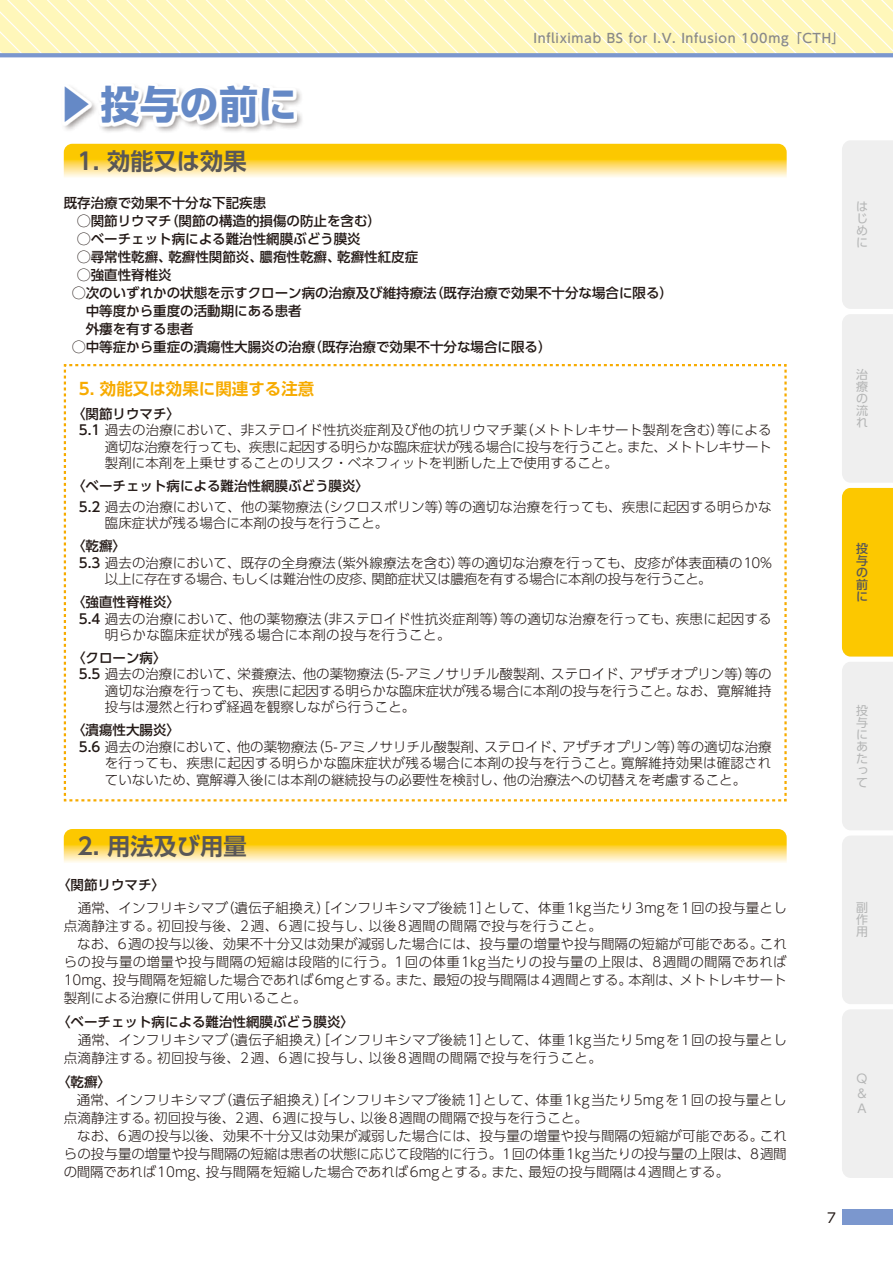
<style>
.page{position:relative;width:893px;height:1263px;background:#fff}
.page>*{position:absolute;margin:0;border:0;box-sizing:border-box;transform-origin:0 0}
.t1{font:700 39px "UD Shin Go Pro";letter-spacing:.015em;color:#6589c6}
.t2{font:700 23.25px "UD Shin Go Pro De";color:#595757}
.t3{font:700 16.5px "UD Shin Go Pro De";color:#f7ab00}
.t4{font:300 13.5px/18px "UD Shin Go Pro";color:#221815}
.t5{font:500 13.5px/18px "UD Shin Go Pro";color:#221815}
.t6{font:300 13.5px/18px "UD Shin Go Pro";letter-spacing:.02em;color:#221815}
.t7{font:300 13.5px "UD Shin Go Pro";letter-spacing:-.025em;color:#221815}
.t8{font:300 13.5px "UD Shin Go Pro";letter-spacing:-.03em;color:#221815}
.t9{font:300 13.5px "UD Shin Go Pro";letter-spacing:.025em;color:#221815}
.t10{font:13.5px "UD Shin Go Pro";color:#221815}
.t11{font:500 12.75px "UD Shin Go Pro";letter-spacing:.05em;color:#898989}
.t12{font:12px/12px "UD Shin Go Pro";color:#b5b6b6;text-align:justify}
.t13{font:500 12px/12px "UD Shin Go Pro";color:#595757;text-align:justify}
.s1{font-weight:500}
</style>
<div class="page">
<div style="left:842px;top:1209px;width:51px;height:16px;background:#7b97ce"></div>
<div style="left:842px;top:662px;width:51px;height:516px;background:#efefef"></div>
<svg style="left:0;top:0;width:893px;height:53px;background:#fff7bf"></svg>
<svg style="left:0;top:53px;width:893px;height:4px;background:#7f9acd"></svg>
<svg style="left:64px;top:829px;width:723px;height:34px;background:#fdd74d"></svg>
<div style="left:61px;top:82px;width:244px;height:52px;background:#221815;opacity:.5"></div>
<div style="left:62px;top:83px;width:235px;height:44px;background:#fff"></div>
<svg style="left:842px;top:140px;width:51px;height:516px"></svg>
<svg style="left:63px;top:364px;width:724px;height:438px"></svg>
<svg style="left:64px;top:144px;width:723px;height:33px;background:#fdd64a"></svg>
<h1 class="t1" style="left:56px;top:73px;width:243px">▶投与の前に</h1>
<h2 class="t2" style="left:77px;top:142px;width:171px">1. 効能又は効果</h2>
<p class="t11" style="left:534px;top:28px;width:312px">Infliximab BS for I.V. Infusion 100mg「CTH」</p>
<p class="t5" style="left:64px;top:193px;width:356px">既存治療で効果不十分な下記疾患<br>　◯関節リウマチ（関節の構造的損傷の防止を含む）<br>　◯ベーチェット病による難治性網膜ぶどう膜炎<br>　◯尋常性乾癬、乾癬性関節炎、膿疱性乾癬、乾癬性紅皮症　◯強直性脊椎炎</p>
<p class="t5" style="left:72px;top:283px;width:602px">◯次のいずれかの状態を示すクローン病の治療及び維持療法（既存治療で効果不十分な場合に限る）　中等度から重度の活動期にある患者<br>　外瘻を有する患者<br>◯中等症から重症の潰瘍性大腸炎の治療（既存治療で効果不十分な場合に限る）</p>
<p class="t3" style="left:79px;top:375px;width:237px">5. 効能又は効果に関連する注意</p>
<p class="t5" style="left:72px;top:404px;width:110px">〈関節リウマチ〉</p>
<p class="t4" style="left:79px;top:420px;width:694px"><span class="s1">5.1</span> 過去の治療において、非ステロイド性抗炎症剤及び他の抗リウマチ薬（メトトレキサート製剤を含む）等による</p>
<p class="t7" style="left:105px;top:436px;width:668px">適切な治療を行っても、疾患に起因する明らかな臨床症状が残る場合に投与を行うこと。また、メトトレキサート</p>
<p class="t4" style="left:105px;top:453px;width:515px">製剤に本剤を上乗せすることのリスク・ベネフィットを判断した上で使用すること。</p>
<p class="t4" style="left:79px;top:475px;width:694px;line-height:20.7px;text-indent:-7px"><span class="s1">〈ベーチェット病による難治性網膜ぶどう膜炎〉<br>5.2</span> 過去の治療において、他の薬物療法（シクロスポリン等）等の適切な治療を行っても、疾患に起因する明らかな</p>
<p class="t4" style="left:105px;top:514px;width:285px">臨床症状が残る場合に本剤の投与を行うこと。</p>
<p class="t5" style="left:72px;top:537px;width:55px">〈乾癬〉</p>
<p class="t4" style="left:79px;top:553px;width:695px"><span class="s1">5.3</span> 過去の治療において、既存の全身療法（紫外線療法を含む）等の適切な治療を行っても、皮疹が体表面積の10%</p>
<p class="t8" style="left:105px;top:568px;width:608px">以上に存在する場合、もしくは難治性の皮疹、関節症状又は膿疱を有する場合に本剤の投与を行うこと。</p>
<p class="t5" style="left:72px;top:592px;width:110px">〈強直性脊椎炎〉</p>
<p class="t4" style="left:79px;top:609px;width:694px"><span class="s1">5.4</span> 過去の治療において、他の薬物療法（非ステロイド性抗炎症剤等）等の適切な治療を行っても、疾患に起因する</p>
<p class="t9" style="left:105px;top:624px;width:347px">明らかな臨床症状が残る場合に本剤の投与を行うこと。</p>
<p class="t5" style="left:72px;top:648px;width:96px">〈クローン病〉</p>
<p class="t4" style="left:79px;top:665px;width:694px"><span class="s1">5.5</span> 過去の治療において、栄養療法、他の薬物療法（5-アミノサリチル酸製剤、ステロイド、アザチオプリン等）等の</p>
<p class="t4" style="left:105px;top:681px;width:668px">適切な治療を行っても、疾患に起因する明らかな臨床症状が残る場合に本剤の投与を行うこと。なお、寛解維持</p>
<p class="t4" style="left:105px;top:698px;width:312px">投与は漫然と行わず経過を観察しながら行うこと。</p>
<p class="t5" style="left:72px;top:721px;width:109px">〈潰瘍性大腸炎〉</p>
<p class="t4" style="left:79px;top:737px;width:694px"><span class="s1">5.6</span> 過去の治療において、他の薬物療法（5-アミノサリチル酸製剤、ステロイド、アザチオプリン等）等の適切な治療</p>
<p class="t4" style="left:105px;top:754px;width:668px">を行っても、疾患に起因する明らかな臨床症状が残る場合に本剤の投与を行うこと。寛解維持効果は確認され</p>
<p class="t4" style="left:105px;top:770px;width:643px">ていないため、寛解導入後には本剤の継続投与の必要性を検討し、他の治療法への切替えを考慮すること。</p>
<h2 class="t2" style="left:77px;top:827px;width:171px">2. 用法及び用量</h2>
<p class="t5" style="left:57px;top:876px;width:109px">〈関節リウマチ〉</p>
<p class="t4" style="left:64px;top:898px;width:725px">　通常、インフリキシマブ（遺伝子組換え）［インフリキシマブ後続1］として、体重1kg当たり3mgを1回の投与量とし点滴静注する。初回投与後、2週、6週に投与し、以後8週間の間隔で投与を行うこと。<br>　なお、6週の投与以後、効果不十分又は効果が減弱した場合には、投与量の増量や投与間隔の短縮が可能である。これらの投与量の増量や投与間隔の短縮は段階的に行う。1回の体重1kg当たりの投与量の上限は、8週間の間隔であれば10mg、投与間隔を短縮した場合であれば6mgとする。また、最短の投与間隔は4週間とする。本剤は、メトトレキサート製剤による治療に併用して用いること。</p>
<p class="t5" style="left:57px;top:1012px;width:298px">〈ベーチェット病による難治性網膜ぶどう膜炎〉</p>
<p class="t6" style="left:64px;top:1030px;width:724px">　通常、インフリキシマブ（遺伝子組換え）［インフリキシマブ後続1］として、体重1kg当たり5mgを1回の投与量とし点滴静注する。初回投与後、2週、6週に投与し、以後8週間の間隔で投与を行うこと。</p>
<p class="t5" style="left:57px;top:1073px;width:55px">〈乾癬〉</p>
<p class="t4" style="left:64px;top:1091px;width:725px">　通常、インフリキシマブ（遺伝子組換え）［インフリキシマブ後続1］として、体重1kg当たり5mgを1回の投与量とし点滴静注する。初回投与後、2週、6週に投与し、以後8週間の間隔で投与を行うこと。<br>　なお、6週の投与以後、効果不十分又は効果が減弱した場合には、投与量の増量や投与間隔の短縮が可能である。これらの投与量の増量や投与間隔の短縮は患者の状態に応じて段階的に行う。1回の体重1kg当たりの投与量の上限は、8週間の間隔であれば10mg、投与間隔を短縮した場合であれば6mgとする。また、最短の投与間隔は4週間とする。</p>
<p class="t10" style="left:827px;top:1206px;width:10px">7</p>
<p class="t12" style="left:856px;top:200px;width:13px">はじめに</p>
<p class="t12" style="left:856px;top:368px;width:13px">治療の流れ</p>
<p class="t13" style="left:856px;top:542px;width:13px">投与の前に</p>
<p class="t12" style="left:856px;top:704px;width:13px">投与にあたって</p>
<p class="t12" style="left:856px;top:901px;width:13px">副作用</p>
<p class="t12" style="left:857px;top:1071px;width:12px;line-height:15px">Q &amp; A</p>
</div>
